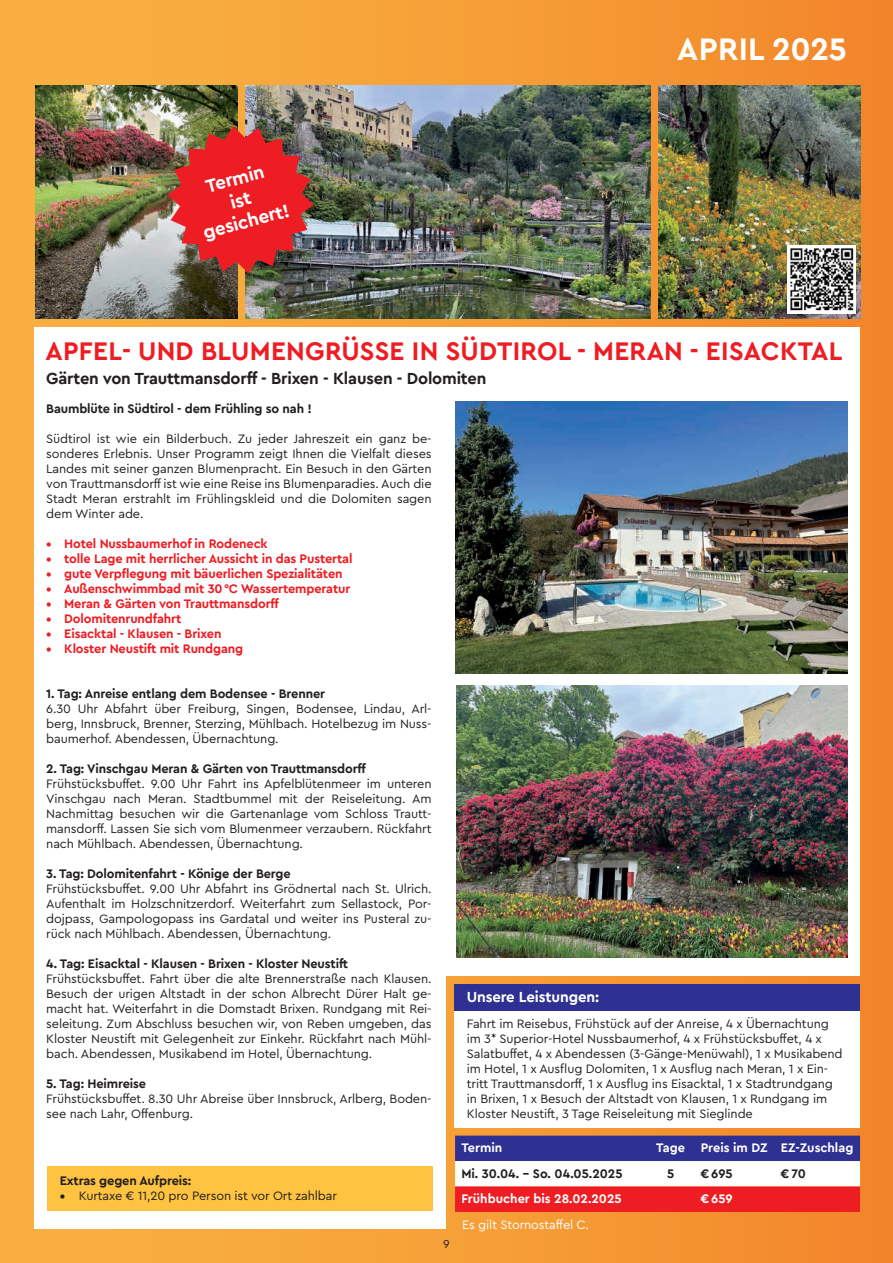
<style>
.page{position:relative;width:893px;height:1263px;background:#fff}
.page>*{position:absolute;margin:0;border:0;box-sizing:border-box;transform-origin:0 0}
.t1{font:700 31.95px "Cera PRO";letter-spacing:.01em;color:#fff}
.t2{font:700 26.25px "Cera PRO";letter-spacing:.01em;color:#ee1d23}
.t3{font:700 18.9px/22px "Cera PRO";color:#fff;text-align:center}
.t4{font:700 16.5px "Cera PRO";letter-spacing:-.01em;color:#231f20}
.t5{font:700 15px "Cera PRO";letter-spacing:-.01em;color:#fff}
.t6{font:12.75px/15px "Cera PRO";letter-spacing:-.01em;color:#231f20;text-align:justify}
.t7{font:700 12.75px "Cera PRO";letter-spacing:-.01em;color:#231f20}
.t8{font:700 12.75px "Cera PRO";letter-spacing:-.01em;color:#ee1d23}
.t9{font:700 12.75px "Cera PRO";color:#fff}
.t10{font:12.75px "Cera PRO";letter-spacing:-.01em;color:#fff}
.t11{font:12px "Cera PRO";color:#231f20}
.s1{font-weight:700}
</style>
<div class="page">
<div style="left:0;top:0;width:893px;height:1263px;background:linear-gradient(to right,#f9b543,#f2882b)"></div>
<div style="left:34px;top:327px;width:826px;height:648px;background:#fff"></div>
<div style="left:34px;top:967px;width:411px;height:262px;background:#fff"></div>
<svg style="left:455px;top:1135px;width:405px;height:77px"></svg>
<div style="left:454px;top:1009px;width:405px;height:119px;background:#fff"></div>
<div style="left:454px;top:984px;width:405px;height:26px;background:#2e3092"></div>
<img style="left:35px;top:85px;width:202px;height:234px">
<img style="left:658px;top:85px;width:203px;height:234px">
<img style="left:455px;top:401px;width:393px;height:273px">
<img style="left:456px;top:685px;width:392px;height:273px">
<img style="left:245px;top:85px;width:405px;height:234px">
<div style="left:47px;top:1166px;width:386px;height:45px;background:#fec340"></div>
<img style="left:788px;top:245px;width:68px;height:68px">
<img style="left:168px;top:126px;width:146px;height:147px">
<h3 class="t3" style="left:189px;top:179px;width:90px;rotate:-15deg">Termin<br>ist gesichert!</h3>
<h1 class="t1" style="left:677px;top:28px;width:171px">APRIL 2025</h1>
<h2 class="t2" style="left:45px;top:333px;width:799px">APFEL- UND BLUMENGRÜSSE IN SÜDTIROL - MERAN - EISACKTAL</h2>
<p class="t4" style="left:46px;top:367px;width:442px">Gärten von Trauttmansdorff - Brixen - Klausen - Dolomiten</p>
<p class="t7" style="left:46px;top:400px;width:267px">Baumblüte in Südtirol - dem Frühling so nah !</p>
<p class="t6" style="left:46px;top:430px;width:387px">Südtirol ist wie ein Bilderbuch. Zu jeder Jahreszeit ein ganz be&shy;sonderes Erlebnis. Unser Programm zeigt Ihnen die Vielfalt dieses Landes mit seiner ganzen Blumenpracht. Ein Besuch in den Gärten von Trauttmansdorff ist wie eine Reise ins Blumenparadies. Auch die Stadt Meran erstrahlt im Frühlingskleid und die Dolomiten sagen dem Winter ade.</p>
<p class="t8" style="left:46px;top:535px;width:223px">• Hotel Nussbaumerhof in Rodeneck</p>
<p class="t8" style="left:46px;top:550px;width:308px">• tolle Lage mit herrlicher Aussicht in das Pustertal</p>
<p class="t8" style="left:46px;top:565px;width:298px">• gute Verpflegung mit bäuerlichen Spezialitäten</p>
<p class="t8" style="left:46px;top:580px;width:306px">• Außenschwimmbad mit 30 °C Wassertemperatur</p>
<p class="t8" style="left:46px;top:595px;width:234px">• Meran &amp; Gärten von Trauttmansdorff</p>
<p class="t8" style="left:46px;top:610px;width:137px">• Dolomitenrundfahrt</p>
<p class="t8" style="left:46px;top:625px;width:177px">• Eisacktal - Klausen - Brixen</p>
<p class="t8" style="left:46px;top:640px;width:199px">• Kloster Neustift mit Rundgang</p>
<p class="t7" style="left:46px;top:685px;width:280px">1. Tag: Anreise entlang dem Bodensee - Brenner</p>
<p class="t6" style="left:46px;top:700px;width:387px">6.30 Uhr Abfahrt über Freiburg, Singen, Bodensee, Lindau, Arl&shy;berg, Innsbruck, Brenner, Sterzing, Mühlbach. Hotelbezug im Nuss&shy;baumerhof. Abendessen, Übernachtung.</p>
<p class="t7" style="left:46px;top:760px;width:321px">2. Tag: Vinschgau Meran &amp; Gärten von Trauttmansdorff</p>
<p class="t6" style="left:46px;top:775px;width:387px">Frühstücksbuffet. 9.00 Uhr Fahrt ins Apfelblütenmeer im unteren Vinschgau nach Meran. Stadtbummel mit der Reiseleitung. Am Nachmittag besuchen wir die Gartenanlage vom Schloss Trautt&shy;mansdorff. Lassen Sie sich vom Blumenmeer verzaubern. Rückfahrt nach Mühlbach. Abendessen, Übernachtung.</p>
<p class="t7" style="left:46px;top:865px;width:246px">3. Tag: Dolomitenfahrt - Könige der Berge</p>
<p class="t6" style="left:46px;top:880px;width:387px">Frühstücksbuffet. 9.00 Uhr Abfahrt ins Grödnertal nach St. Ulrich.<br>Aufenthalt im Holzschnitzerdorf. Weiterfahrt zum Sellastock, Por&shy;dojpass, Gampologopass ins Gardatal und weiter ins Pusteral zu&shy;rück nach Mühlbach. Abendessen, Übernachtung.</p>
<p class="t7" style="left:46px;top:955px;width:303px">4. Tag: Eisacktal - Klausen - Brixen - Kloster Neustift</p>
<p class="t6" style="left:46px;top:970px;width:387px">Frühstücksbuffet. Fahrt über die alte Brennerstraße nach Klausen.<br>Besuch der urigen Altstadt in der schon Albrecht Dürer Halt ge&shy;macht hat. Weiterfahrt in die Domstadt Brixen. Rundgang mit Rei&shy;seleitung. Zum Abschluss besuchen wir, von Reben umgeben, das Kloster Neustift mit Gelegenheit zur Einkehr. Rückfahrt nach Mühl&shy;bach. Abendessen, Musikabend im Hotel, Übernachtung.</p>
<p class="t7" style="left:46px;top:1075px;width:101px">5. Tag: Heimreise</p>
<p class="t6" style="left:46px;top:1090px;width:387px">Frühstücksbuffet. 8.30 Uhr Abreise über Innsbruck, Arlberg, Boden&shy;see nach Lahr, Offenburg.</p>
<p class="t7" style="left:60px;top:1172px;width:133px">Extras gegen Aufpreis:</p>
<p class="t6" style="left:60px;top:1187px;width:279px"><span class="s1">•</span> Kurtaxe € 11,20 pro Person ist vor Ort zahlbar</p>
<p class="t11" style="left:443px;top:1236px;width:8px">9</p>
<p class="t5" style="left:467px;top:987px;width:134px">Unsere Leistungen:</p>
<p class="t6" style="left:467px;top:1016px;width:377px;text-align:left">Fahrt im Reisebus, Frühstück auf der Anreise, 4 x Übernachtung im 3* Superior-Hotel Nussbaumerhof, 4 x Frühstücksbuffet, 4 x Salatbuffet, 4 x Abendessen (3-Gänge-Menüwahl), 1 x Musikabend im Hotel, 1 x Ausflug Dolomiten, 1 x Ausflug nach Meran, 1 x Ein&shy;tritt Trauttmansdorff, 1 x Ausflug ins Eisacktal, 1 x Stadtrundgang in Brixen, 1 x Besuch der Altstadt von Klausen, 1 x Rundgang im Kloster Neustift, 3 Tage Reiseleitung mit Sieglinde</p>
<p class="t9" style="left:461px;top:1139px;width:42px">Termin</p>
<p class="t9" style="left:656px;top:1139px;width:199px">Tage Preis im DZ EZ-Zuschlag</p>
<p class="t7" style="left:461px;top:1165px;width:163px">Mi. 30.04. – So. 04.05.2025</p>
<p class="t7" style="left:667px;top:1165px;width:9px">5</p>
<p class="t7" style="left:701px;top:1165px;width:34px">€ 695</p>
<p class="t7" style="left:781px;top:1165px;width:26px">€ 70</p>
<p class="t9" style="left:461px;top:1190px;width:162px">Frühbucher bis 28.02.2025</p>
<p class="t9" style="left:701px;top:1190px;width:33px">€ 659</p>
<p class="t10" style="left:462px;top:1216px;width:128px">Es gilt Stornostaffel C.</p>
</div>
